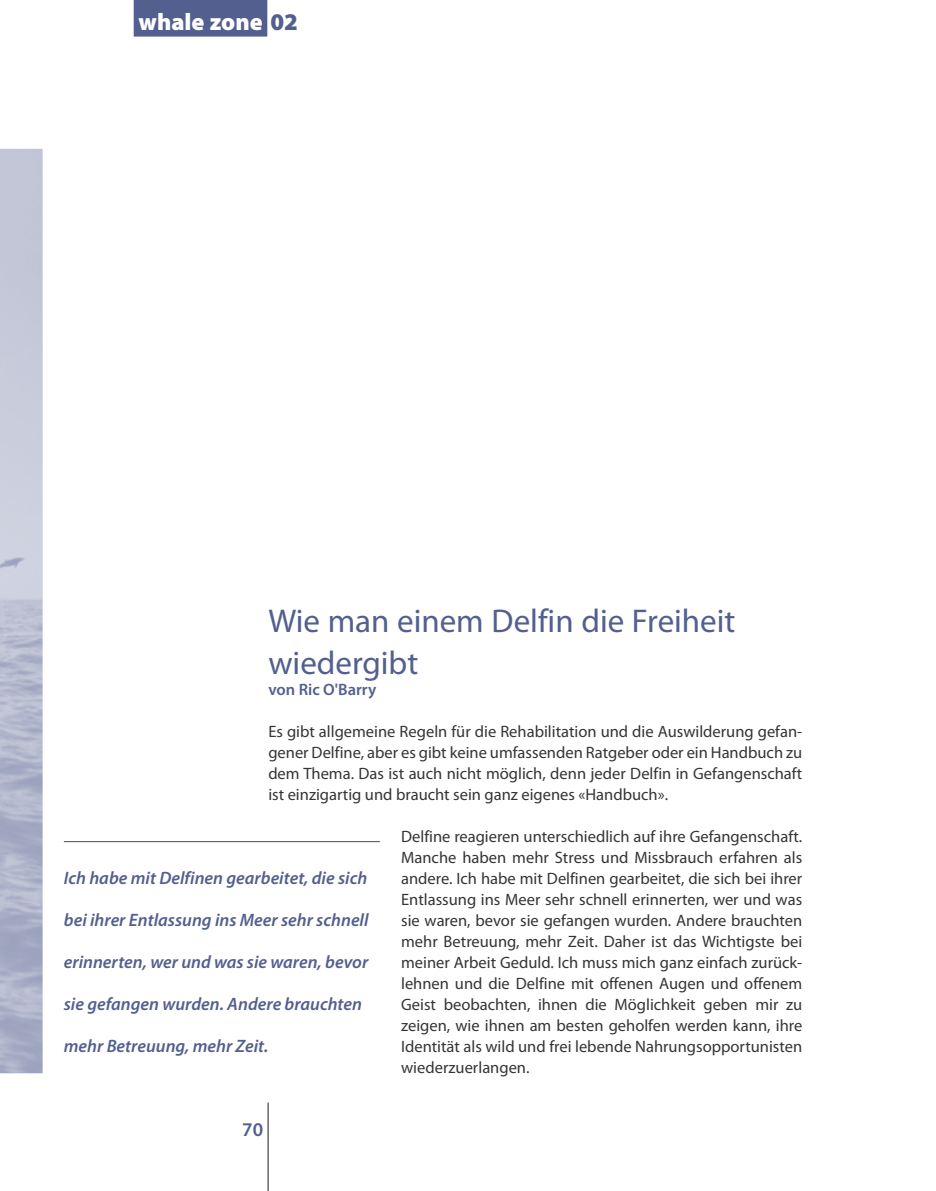
<style>
.page{position:relative;width:936px;height:1191px;background:#fff}
.page>*{position:absolute;margin:0;border:0;box-sizing:border-box;transform-origin:0 0}
.t1{font:33px/42px "Myriad Pro";color:#535f8e}
.t2{font:900 24px "Myriad Pro";color:#fefefe}
.t3{font:600 19.5px "Myriad Pro";color:#535f8e}
.t4{font:italic 600 18px "Myriad Pro";color:#535f8e}
.t5{font:16.5px/21px "Myriad Pro";color:#353537;text-align:justify}
.t6{font:600 16.5px "Myriad Pro";color:#535f8e}
.s1{color:#535f8e}
</style>
<div class="page">
<img style="left:0;top:149px;width:43px;height:924px">
<hr style="left:267px;top:1102px;width:2px;height:89px;background:#353537">
<div style="left:134px;top:0;width:133px;height:37px;background:#535f8e"></div>
<hr style="left:64px;top:841px;width:316px;height:1px;background:#535f8e">
<h2 class="t2" style="left:139px;top:9px;width:161px">whale zone <span class="s1">02</span></h2>
<h1 class="t1" style="left:268px;top:600px;width:468px">Wie man einem Delfin die Freiheit wiedergibt</h1>
<p class="t6" style="left:268px;top:680px;width:110px">von Ric O'Barry</p>
<p class="t5" style="left:268px;top:721px;width:535px">Es gibt allgemeine Regeln für die Rehabilitation und die Auswilderung gefan&shy;gener Delfine, aber es gibt keine umfassenden Ratgeber oder ein Handbuch zu dem Thema. Das ist auch nicht möglich, denn jeder Delfin in Gefangenschaft ist einzigartig und braucht sein ganz eigenes «Handbuch».</p>
<p class="t5" style="left:401px;top:826px;width:402px">Delfine reagieren unterschiedlich auf ihre Gefangenschaft.<br>Manche haben mehr Stress und Missbrauch erfahren als andere. Ich habe mit Delfinen gearbeitet, die sich bei ihrer Entlassung ins Meer sehr schnell erinnerten, wer und was sie waren, bevor sie gefangen wurden. Andere brauchten mehr Betreuung, mehr Zeit. Daher ist das Wichtigste bei meiner Arbeit Geduld. Ich muss mich ganz einfach zurück&shy;lehnen und die Delfine mit offenen Augen und offenem Geist beobachten, ihnen die Möglichkeit geben mir zu zeigen, wie ihnen am besten geholfen werden kann, ihre Identität als wild und frei lebende Nahrungsopportunisten wiederzuerlangen.</p>
<p class="t4" style="left:64px;top:868px;width:305px">Ich habe mit Delfinen gearbeitet, die sich</p>
<p class="t4" style="left:64px;top:910px;width:306px">bei ihrer Entlassung ins Meer sehr schnell</p>
<p class="t4" style="left:64px;top:952px;width:306px">erinnerten, wer und was sie waren, bevor</p>
<p class="t4" style="left:64px;top:994px;width:300px">sie gefangen wurden. Andere brauchten</p>
<p class="t4" style="left:64px;top:1036px;width:206px">mehr Betreuung, mehr Zeit.</p>
<p class="t3" style="left:242px;top:1118px;width:22px">70</p>
</div>
